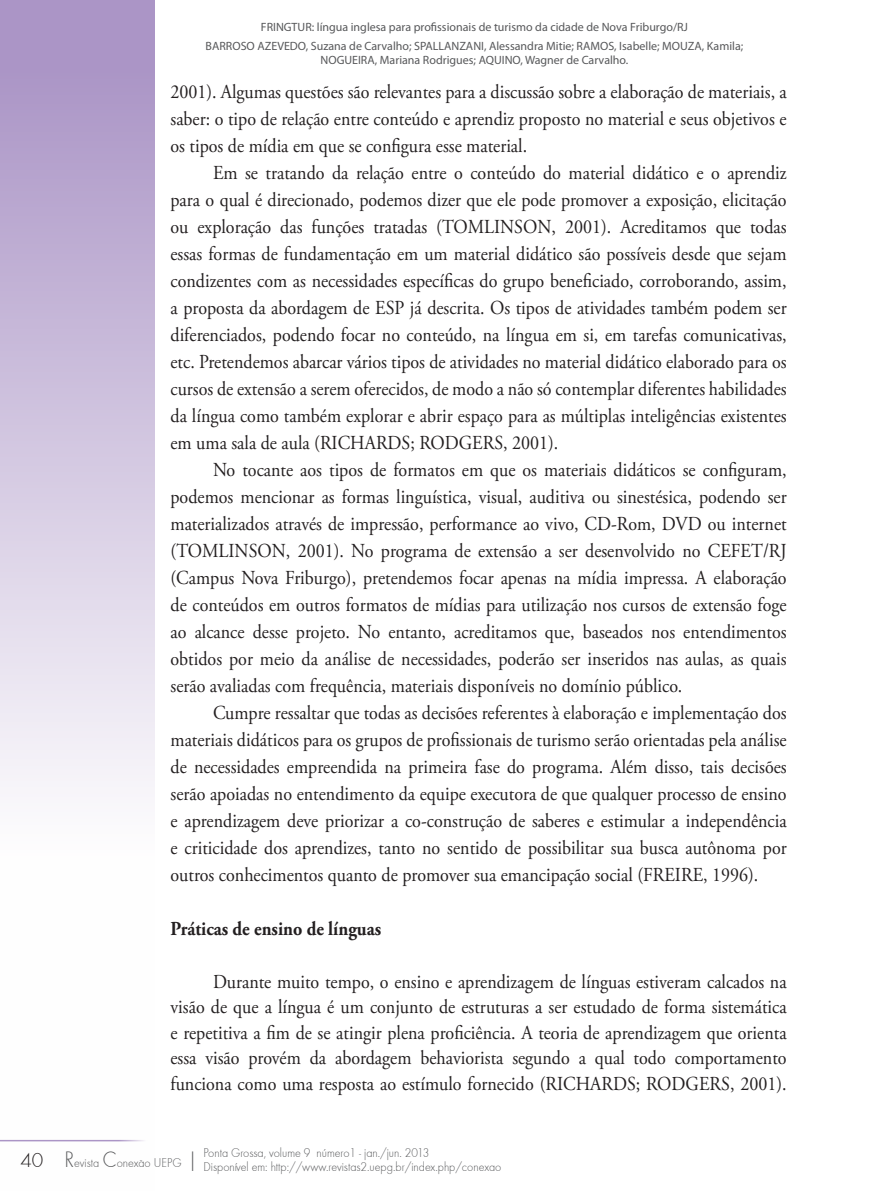
<style>
.page{position:relative;width:893px;height:1191px;background:#fff}
.page>*{position:absolute;margin:0;border:0;box-sizing:border-box;transform-origin:0 0}
.Artigo_-_texto{font:19.8px/27px "Adobe Garamond Pro";color:#231f20;text-align:justify;scale:.91 1}
.Artigo_-_subtitulo{font:700 19.8px "Adobe Garamond Pro";color:#231f20;scale:.91 1}
.t1{font:13.2px/14.4px "Futura TEE Ligh";color:#57585a;scale:.91 1}
.t2{font:12px/18.6px "Myriad Pro";color:#57585a;text-align:center}
.s1{font-size:23.1px}
.s2{font-size:21px;color:#231f20}
</style>
<div class="page">
<svg style="left:0;top:0;width:155px;height:1142px"></svg>
<hr style="left:0;top:1139px;width:149px;height:2px;background:#ab95c6">
<p class="t2" style="left:206px;top:18px;width:539px">FRINGTUR: língua inglesa para profissionais de turismo da cidade de Nova Friburgo/RJ<br>BARROSO AZEVEDO, Suzana de Carvalho; SPALLANZANI, Alessandra Mitie; RAMOS, Isabelle; MOUZA, Kamila;</p>
<p class="t2" style="left:320px;top:51px;width:309px">NOGUEIRA, Mariana Rodrigues; AQUINO, Wagner de Carvalho.</p>
<p class="Artigo_-_texto" style="left:171px;top:79px;width:679px">2001). Algumas questões são relevantes para a discussão sobre a elaboração de materiais, a saber: o tipo de relação entre conteúdo e aprendiz proposto no material e seus objetivos e os tipos de mídia em que se configura esse material.</p>
<p class="Artigo_-_texto" style="left:171px;top:160px;width:679px;text-indent:43px">Em se tratando da relação entre o conteúdo do material didático e o aprendiz para o qual é direcionado, podemos dizer que ele pode promover a exposição, elicitação ou exploração das funções tratadas (TOMLINSON, 2001). Acreditamos que todas essas formas de fundamentação em um material didático são possíveis desde que sejam condizentes com as necessidades específicas do grupo beneficiado, corroborando, assim, a proposta da abordagem de ESP já descrita. Os tipos de atividades também podem ser diferenciados, podendo focar no conteúdo, na língua em si, em tarefas comunicativas, etc. Pretendemos abarcar vários tipos de atividades no material didático elaborado para os cursos de extensão a serem oferecidos, de modo a não só contemplar diferentes habilidades da língua como também explorar e abrir espaço para as múltiplas inteligências existentes em uma sala de aula (RICHARDS; RODGERS, 2001).</p>
<p class="Artigo_-_texto" style="left:171px;top:457px;width:679px;text-indent:43px">No tocante aos tipos de formatos em que os materiais didáticos se configuram, podemos mencionar as formas linguística, visual, auditiva ou sinestésica, podendo ser materializados através de impressão, performance ao vivo, CD-Rom, DVD ou internet (TOMLINSON, 2001). No programa de extensão a ser desenvolvido no CEFET/RJ (Campus Nova Friburgo), pretendemos focar apenas na mídia impressa. A elaboração de conteúdos em outros formatos de mídias para utilização nos cursos de extensão foge ao alcance desse projeto. No entanto, acreditamos que, baseados nos entendimentos obtidos por meio da análise de necessidades, poderão ser inseridos nas aulas, as quais serão avaliadas com frequência, materiais disponíveis no domínio público.</p>
<p class="Artigo_-_texto" style="left:171px;top:700px;width:679px;text-indent:43px">Cumpre ressaltar que todas as decisões referentes à elaboração e implementação dos materiais didáticos para os grupos de profissionais de turismo serão orientadas pela análise de necessidades empreendida na primeira fase do programa. Além disso, tais decisões serão apoiadas no entendimento da equipe executora de que qualquer processo de ensino e aprendizagem deve priorizar a co-construção de saberes e estimular a independência e criticidade dos aprendizes, tanto no sentido de possibilitar sua busca autônoma por outros conhecimentos quanto de promover sua emancipação social (FREIRE, 1996).</p>
<p class="Artigo_-_subtitulo" style="left:171px;top:917px;width:233px">Práticas de ensino de línguas</p>
<p class="Artigo_-_texto" style="left:171px;top:969px;width:679px;line-height:25.5px;text-indent:43px">Durante muito tempo, o ensino e aprendizagem de línguas estiveram calcados na visão de que a língua é um conjunto de estruturas a ser estudado de forma sistemática e repetitiva a fim de se atingir plena proficiência. A teoria de aprendizagem que orienta essa visão provém da abordagem behaviorista segundo a qual todo comportamento funciona como uma resposta ao estímulo fornecido (RICHARDS; RODGERS, 2001).</p>
<p class="t1" style="left:203px;top:1145px;width:329px;text-indent:-63px">- <span class="s1">|</span> Ponta Grossa, volume 9 número1 - jan./jun. 2013<br>Disponível em: http://www.revistas2.uepg.br/index.php/conexao</p>
<p class="t1" style="left:21px;top:1155px;width:179px"><span class="s2">40</span> <span class="s1">R</span>evista <span class="s1">C</span>onexao UEPG</p>
</div>
